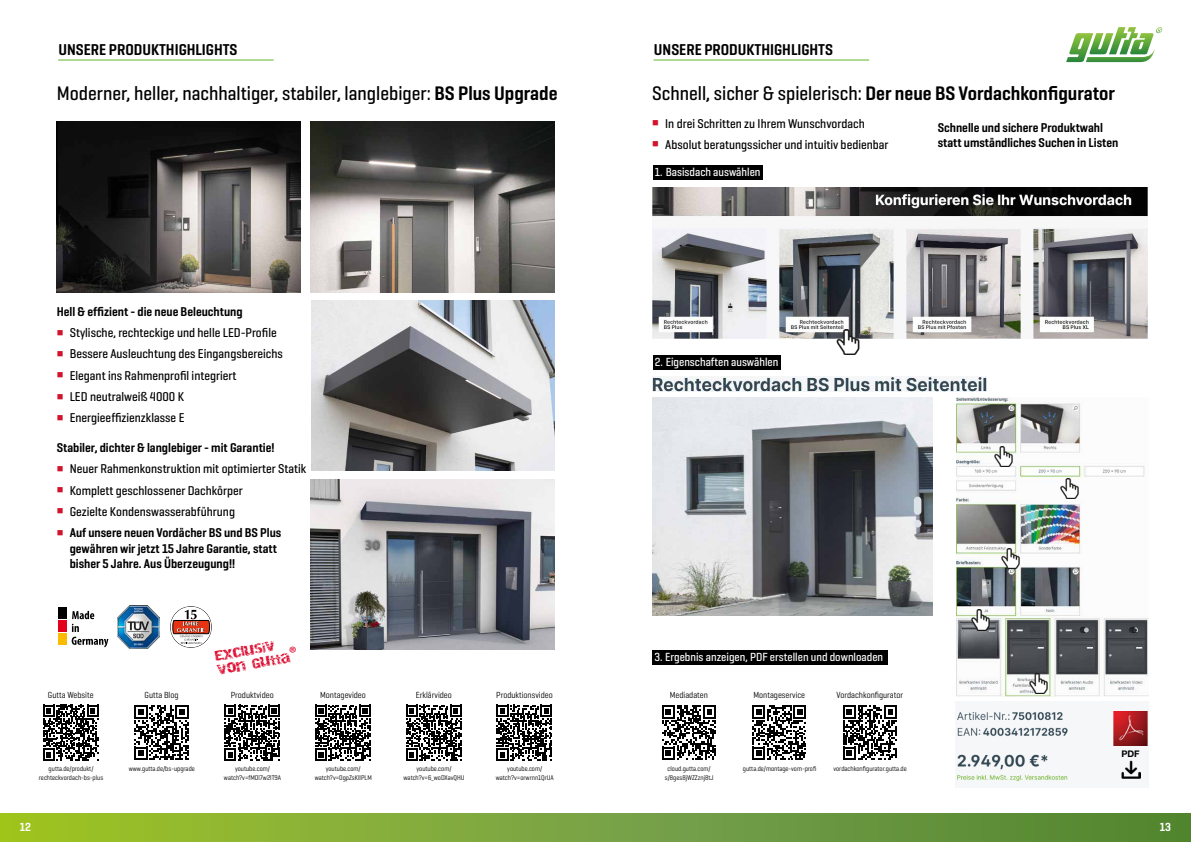
<style>
.page{position:relative;width:1191px;height:842px;background:#fff}
.page>*{position:absolute;margin:0;border:0;box-sizing:border-box;transform-origin:0 0}
.t1{font:500 20px "Geogrotesque Cond";color:#000}
.t2{font:600 20px "Geogrotesque Cond";color:#000}
.t3{font:600 16px "Geogrotesque Cond";color:#000}
.t4{font:500 13px "Geogrotesque Cond";color:#000}
.t5{font:600 13px/15.6px "Geogrotesque Cond";color:#000}
.t6{font:500 12px "Geogrotesque Cond";color:#fff}
.t7{font:600 12px "Geogrotesque Cond";color:#fff}
.t8{font:10px/14px "Destroy";color:#dd0b2f}
.t9{font:700 9.1px "Helvetica Neue LT Pro";color:#000}
.t10{font:9px "Geogrotesque Cond";color:#000}
.t11{font:7px/8.4px "Geogrotesque Cond";color:#000;text-align:center}
.s1{font-weight:600}
.s2{font-weight:500}
.s3{color:#d1142b}
</style>
<div class="page">
<img style="left:57px;top:122px;width:243px;height:170px">
<svg style="left:0;top:814px;width:1191px;height:28px;background:#78a338"></svg>
<img style="left:1138px;top:33px;width:15px;height:16px">
<img style="left:1066px;top:33px;width:23px;height:29px">
<img style="left:1113px;top:27px;width:6px;height:22px">
<img style="left:1119px;top:27px;width:19px;height:22px">
<img style="left:1089px;top:33px;width:24px;height:16px">
<img style="left:1086px;top:49px;width:68px;height:13px">
<svg style="left:1156px;top:27px;width:6px;height:6px"></svg>
<img style="left:310px;top:122px;width:244px;height:170px">
<img style="left:311px;top:300px;width:243px;height:171px">
<img style="left:310px;top:479px;width:244px;height:170px">
<img style="left:652px;top:377px;width:334px;height:15px">
<img style="left:956px;top:397px;width:192px;height:299px">
<img style="left:652px;top:397px;width:281px;height:218px">
<img style="left:957px;top:711px;width:191px;height:70px">
<hr style="left:653px;top:60px;width:216px;height:1px;background:#65b32e">
<hr style="left:58px;top:60px;width:216px;height:1px;background:#65b32e">
<div style="left:653px;top:165px;width:109px;height:14px;background:#000"></div>
<div style="left:653px;top:355px;width:127px;height:14px;background:#000"></div>
<div style="left:652px;top:650px;width:235px;height:14px;background:#000"></div>
<img style="left:652px;top:188px;width:495px;height:150px">
<svg style="left:496px;top:705px;width:56px;height:55px"></svg>
<svg style="left:662px;top:705px;width:54px;height:55px"></svg>
<svg style="left:843px;top:705px;width:54px;height:55px"></svg>
<svg style="left:406px;top:705px;width:55px;height:55px"></svg>
<svg style="left:315px;top:705px;width:56px;height:55px"></svg>
<svg style="left:224px;top:705px;width:56px;height:55px"></svg>
<svg style="left:134px;top:705px;width:54px;height:55px"></svg>
<svg style="left:43px;top:705px;width:56px;height:55px"></svg>
<svg style="left:752px;top:705px;width:54px;height:55px"></svg>
<img style="left:1121px;top:760px;width:19px;height:19px">
<img style="left:1113px;top:711px;width:34px;height:34px">
<svg style="left:170px;top:606px;width:42px;height:42px"></svg>
<img style="left:835px;top:329px;width:25px;height:25px">
<img style="left:993px;top:446px;width:20px;height:21px">
<img style="left:1059px;top:478px;width:20px;height:20px">
<img style="left:1000px;top:548px;width:20px;height:20px">
<img style="left:970px;top:610px;width:20px;height:20px">
<img style="left:1028px;top:674px;width:20px;height:20px">
<div style="left:58px;top:607px;width:9px;height:12px;background:#000"></div>
<div style="left:58px;top:620px;width:9px;height:12px;background:#e2001a"></div>
<div style="left:58px;top:633px;width:9px;height:12px;background:#fabb00"></div>
<svg style="left:72px;top:611px;width:36px;height:36px"></svg>
<img style="left:117px;top:606px;width:43px;height:42px">
<p class="t3" style="left:58px;top:39px;width:180px">UNSERE PRODUKTHIGHLIGHTS</p>
<p class="t3" style="left:654px;top:39px;width:180px">UNSERE PRODUKTHIGHLIGHTS</p>
<h1 class="t1" style="left:57px;top:81px;width:502px">Moderner, heller, nachhaltiger, stabiler, langlebiger: <span class="s1">BS Plus Upgrade</span></h1>
<h1 class="t2" style="left:652px;top:81px;width:464px"><span class="s2">Schnell, sicher &amp; spielerisch:</span> Der neue BS Vordachkonfigurator</h1>
<p class="t4" style="left:652px;top:115px;width:214px"><span class="s3">■</span> In drei Schritten zu Ihrem Wunschvordach</p>
<p class="t4" style="left:652px;top:136px;width:238px"><span class="s3">■</span> Absolut beratungssicher und intuitiv bedienbar</p>
<p class="t6" style="left:655px;top:165px;width:107px">1. Basisdach auswählen</p>
<p class="t5" style="left:937px;top:119px;width:182px">Schnelle und sichere Produktwahl statt umständliches Suchen in Listen</p>
<p class="t5" style="left:57px;top:303px;width:187px">Hell &amp; effizient - die neue Beleuchtung</p>
<p class="t4" style="left:57px;top:325px;width:221px"><span class="s3">■</span> Stylische, rechteckige und helle LED-Profile</p>
<p class="t4" style="left:57px;top:346px;width:228px"><span class="s3">■</span> Bessere Ausleuchtung des Eingangsbereichs</p>
<p class="t4" style="left:57px;top:367px;width:181px"><span class="s3">■</span> Elegant ins Rahmenprofil integriert</p>
<p class="t4" style="left:57px;top:388px;width:129px"><span class="s3">■</span> LED neutralweiß 4000 K</p>
<p class="t4" style="left:57px;top:410px;width:129px"><span class="s3">■</span> Energieeffizienzklasse E</p>
<p class="t5" style="left:57px;top:440px;width:219px">Stabiler, dichter &amp; langlebiger - mit Garantie!</p>
<p class="t4" style="left:57px;top:461px;width:251px"><span class="s3">■</span> Neuer Rahmenkonstruktion mit optimierter Statik</p>
<p class="t4" style="left:57px;top:482px;width:188px"><span class="s3">■</span> Komplett geschlossener Dachkörper</p>
<p class="t4" style="left:57px;top:503px;width:180px"><span class="s3">■</span> Gezielte Kondenswasserabführung</p>
<p class="t5" style="left:70px;top:525px;width:213px;text-indent:-13px"><span class="s3">■</span> Auf unsere neuen Vordächer BS und BS Plus gewähren wir jetzt 15 Jahre Garantie, statt bisher 5 Jahre. Aus Überzeugung!!</p>
<p class="t8" style="left:214px;top:650px;width:76px;rotate:-10deg">Exclusiv von Gutta</p>
<p class="t6" style="left:655px;top:355px;width:125px">2. Eigenschaften auswählen</p>
<p class="t6" style="left:654px;top:650px;width:230px">3. Ergebnis anzeigen, PDF erstellen und downloaden</p>
<p class="t10" style="left:48px;top:690px;width:47px">Gutta Website</p>
<p class="t10" style="left:145px;top:690px;width:35px">Gutta Blog</p>
<p class="t10" style="left:231px;top:690px;width:44px">Produktvideo</p>
<p class="t10" style="left:320px;top:690px;width:47px">Montagevideo</p>
<p class="t10" style="left:416px;top:690px;width:38px">Erklärvideo</p>
<p class="t10" style="left:496px;top:690px;width:58px">Produktionsvideo</p>
<p class="t10" style="left:670px;top:690px;width:40px">Mediadaten</p>
<p class="t10" style="left:836px;top:690px;width:68px">Vordachkonfigurator</p>
<p class="t10" style="left:753px;top:690px;width:53px">Montageservice</p>
<p class="t11" style="left:49px;top:764px;width:46px">gutta.de/produkt/</p>
<p class="t11" style="left:129px;top:764px;width:68px">www.gutta.de/bs-upgrade</p>
<p class="t11" style="left:39px;top:773px;width:66px">rechteckvordach-bs-plus</p>
<p class="t11" style="left:224px;top:764px;width:59px">youtube.com/ watch?v=fMOl7w2lT9A</p>
<p class="t11" style="left:315px;top:764px;width:59px">youtube.com/ watch?v=0gpZsKlIPLM</p>
<p class="t11" style="left:416px;top:764px;width:36px">youtube.com/</p>
<p class="t11" style="left:833px;top:764px;width:75px">vordachkonfigurator.gutta.de</p>
<p class="t11" style="left:403px;top:773px;width:62px">watch?v=6_woDXavQHU</p>
<p class="t11" style="left:496px;top:764px;width:60px">youtube.com/ watch?v=orwrnn1QrUA</p>
<p class="t11" style="left:665px;top:764px;width:50px">cloud.gutta.com/ s/8ges8jWZZznj8tJ</p>
<p class="t11" style="left:743px;top:764px;width:75px">gutta.de/montage-vom-profi</p>
<p class="t9" style="left:1121px;top:748px;width:20px">PDF</p>
<p class="t7" style="left:20px;top:819px;width:13px">12</p>
<p class="t7" style="left:1159px;top:819px;width:13px">13</p>
</div>
